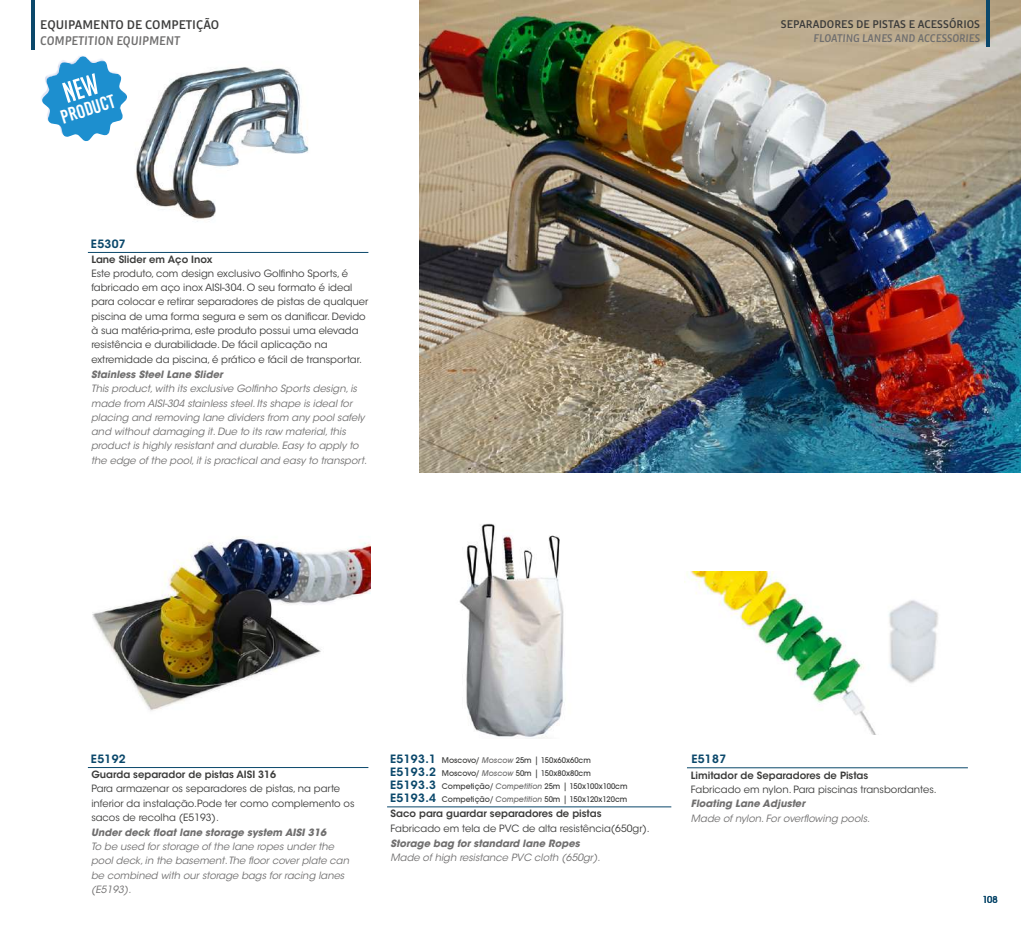
<style>
.page{position:relative;width:1021px;height:936px;background:#fff}
.page>*{position:absolute;margin:0;border:0;box-sizing:border-box;transform-origin:0 0}
.t1{font:19.35px "Bebas Kai";color:#fff}
.t2{font:500 13.5px "Bulo";color:#3c3c3b}
.t3{font:italic 500 13.5px "Bulo";color:#706f6f}
.t4{font:500 12px "Bulo";color:#3c3c3b}
.t5{font:italic 500 12px "Bulo";color:#706f6f}
.t6{font:600 11.4px/13px "ITC Avant Garde Std";letter-spacing:.03em;color:#0b486b}
.t7{font:10.5px "Avant Garde Md ITCTT";color:#0b486b}
.t8{font:10.05px/14.2px "ITC Avant Garde Std";color:#3c3c3b}
.t9{font:italic 10.05px/14.2px "ITC Avant Garde Std";color:#706f6f}
.t10{font:600 10.05px "ITC Avant Garde Std";color:#3c3c3b}
.t11{font:italic 700 10.05px "ITC Avant Garde Std";color:#706f6f}
.t12{font:8.55px/13px "Avant Garde Md ITCTT";color:#3c3c3b}
.s1{font-family:"Avant Garde Md ITCTT Oblique";color:#706f6f}
</style>
<div class="page">
<img style="left:135px;top:67px;width:174px;height:155px">
<img style="left:420px;top:0;width:600px;height:472px">
<img style="left:684px;top:571px;width:192px;height:163px">
<img style="left:888px;top:600px;width:50px;height:83px">
<hr style="left:687px;top:767px;width:280px;height:1px;background:#0b486b">
<img style="left:93px;top:536px;width:277px;height:175px">
<hr style="left:88px;top:767px;width:280px;height:1px;background:#0b486b">
<img style="left:459px;top:523px;width:105px;height:215px">
<hr style="left:387px;top:806px;width:284px;height:1px;background:#0b486b">
<hr style="left:986px;top:0;width:3px;height:46px;background:#0b486b">
<hr style="left:31px;top:0;width:3px;height:49px;background:#0b486b">
<hr style="left:88px;top:252px;width:280px;height:1px;background:#0b486b">
<img style="left:42px;top:56px;width:85px;height:85px">
<svg style="left:62px;top:73px;width:36px;height:30px"></svg>
<h2 class="t2" style="left:40px;top:16px;width:181px">EQUIPAMENTO DE COMPETIÇÃO</h2>
<h2 class="t3" style="left:40px;top:32px;width:142px">COMPETITION EQUIPMENT</h2>
<h1 class="t1" style="left:58px;top:107px;width:57px;rotate:-17deg">PRODUCT</h1>
<p class="t6" style="left:91px;top:238px;width:36px">E5307</p>
<p class="t10" style="left:91px;top:252px;width:123px">Lane Slider em Aço Inox</p>
<p class="t8" style="left:91px;top:266px;width:278px">Este produto, com design exclusivo Golfinho Sports, é fabricado em aço inox AISI-304. O seu formato é ideal para colocar e retirar separadores de pistas de qualquer piscina de uma forma segura e sem os danificar. Devido à sua matéria-prima, este produto possui uma elevada resistência e durabilidade. De fácil aplicação na extremidade da piscina, é prático e fácil de transportar.</p>
<p class="t11" style="left:91px;top:368px;width:133px">Stainless Steel Lane Slider</p>
<p class="t9" style="left:91px;top:382px;width:277px">This product, with its exclusive Golfinho Sports design, is made from AISI-304 stainless steel. Its shape is ideal for placing and removing lane dividers from any pool safely and without damaging it. Due to its raw material, this product is highly resistant and durable. Easy to apply to the edge of the pool, it is practical and easy to transport.</p>
<p class="t4" style="left:781px;top:16px;width:201px">SEPARADORES DE PISTAS E ACESSÓRIOS</p>
<p class="t5" style="left:813px;top:31px;width:168px">FLOATING LANES AND ACCESSORIES</p>
<p class="t6" style="left:91px;top:752px;width:36px">E5192</p>
<p class="t10" style="left:91px;top:767px;width:186px">Guarda separador de pistas AISI 316</p>
<p class="t8" style="left:91px;top:781px;width:265px">Para armazenar os separadores de pistas, na parte inferior da instalação.Pode ter como complemento os sacos de recolha (E5193).</p>
<p class="t11" style="left:91px;top:825px;width:237px">Under deck float lane storage system AISI 316</p>
<p class="t9" style="left:91px;top:839px;width:259px">To be used for storage of the lane ropes under the pool deck, in the basement. The floor cover plate can be combined with our storage bags for racing lanes (E5193).</p>
<p class="t6" style="left:390px;top:752px;width:47px">E5193.1</p>
<p class="t12" style="left:442px;top:754px;width:150px">Moscovo/ <span class="s1">Moscow</span> 25m | 150x60x60cm</p>
<p class="t6" style="left:390px;top:765px;width:47px">E5193.2<br>E5193.3</p>
<p class="t12" style="left:442px;top:767px;width:187px">Moscovo/ <span class="s1">Moscow</span> 50m | 150x80x80cm<br>Competição/ <span class="s1">Competition</span> 25m | 150x100x100cm</p>
<p class="t6" style="left:390px;top:791px;width:47px">E5193.4</p>
<p class="t12" style="left:442px;top:793px;width:187px">Competição/ <span class="s1">Competition</span> 50m | 150x120x120cm</p>
<p class="t10" style="left:390px;top:807px;width:212px">Saco para guardar separadores de pistas</p>
<p class="t8" style="left:390px;top:820px;width:261px">Fabricado em tela de PVC de alta resistência(650gr).</p>
<p class="t11" style="left:390px;top:836px;width:191px">Storage bag for standard lane Ropes</p>
<p class="t9" style="left:390px;top:850px;width:211px">Made of high resistance PVC cloth (650gr).</p>
<p class="t6" style="left:691px;top:752px;width:36px">E5187</p>
<p class="t10" style="left:691px;top:768px;width:179px">Limitador de Separadores de Pistas</p>
<p class="t8" style="left:691px;top:782px;width:247px">Fabricado em nylon. Para piscinas transbordantes.</p>
<p class="t11" style="left:691px;top:797px;width:116px">Floating Lane Adjuster</p>
<p class="t9" style="left:691px;top:811px;width:180px">Made of nylon. For overflowing pools.</p>
<p class="t7" style="left:982px;top:893px;width:17px">108</p>
</div>
